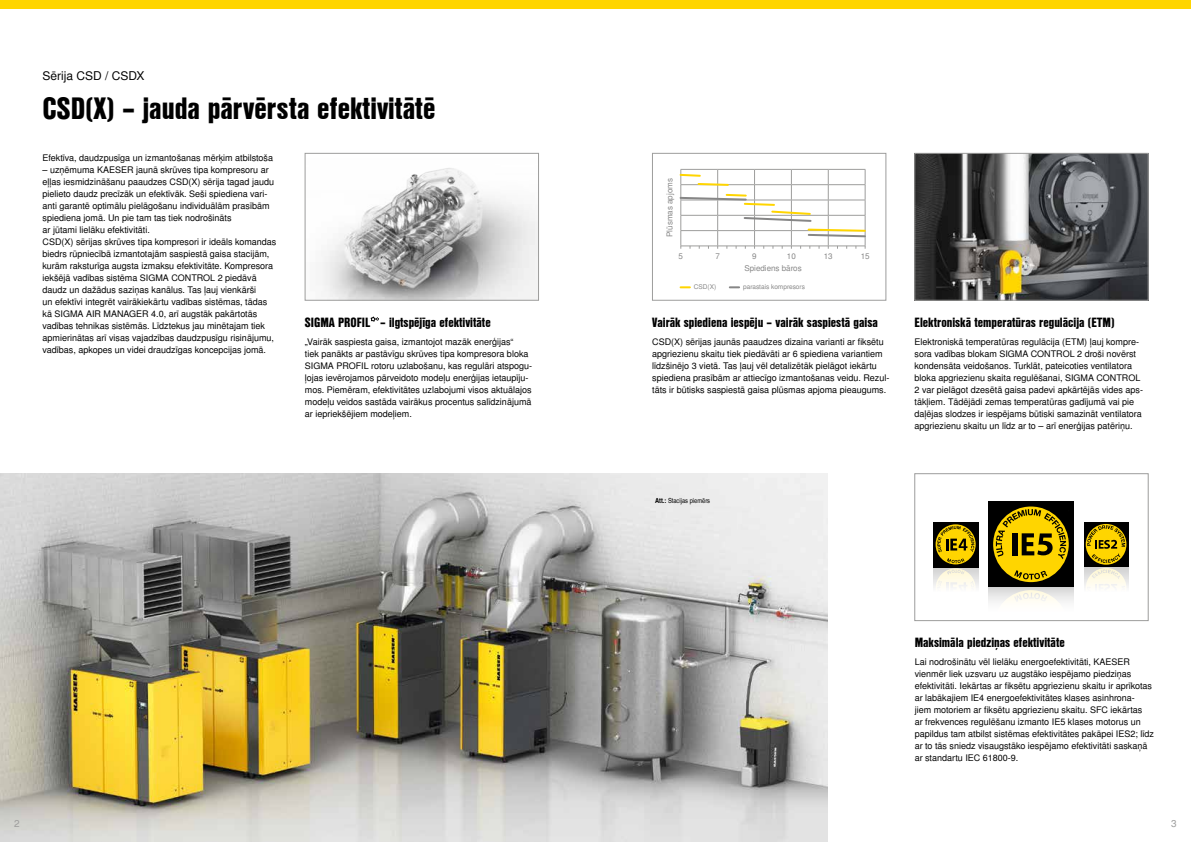
<style>
.page{position:relative;width:1191px;height:842px;background:#fff}
.page>*{position:absolute;margin:0;border:0;box-sizing:border-box;transform-origin:0 0}
.t1{font:30px "Nimbus San L Bla Con";color:#000}
.t2{font:13px "Nimbus San L Bla Con";color:#000}
.t3{font:12px "Nimbus San L";color:#000}
.t4{font:10px "Nimbus San L";color:#9d9d9c}
.t5{font:9px/12px "Nimbus San L";color:#000}
.t6{font:8px "Nimbus San L";color:#868686}
.t7{font:7px "Nimbus San L Reg Con";color:#000}
.t8{font:6.5px "Nimbus San L";color:#868686}
.s1{font-family:"Nimbus San L Bol Con"}
</style>
<div class="page">
<div style="left:0;top:0;width:1191px;height:9px;background:#ffd500"></div>
<img style="left:0;top:473px;width:827px;height:369px">
<div style="left:914px;top:473px;width:234px;height:148px;background:#fff;border:1px solid #9d9d9c"></div>
<div style="left:933px;top:522px;width:45px;height:45px;background:#000"></div>
<div style="left:935px;top:524px;width:40px;height:40px;background:#ffd500;border-radius:50%"></div>
<svg style="left:946px;top:558px;width:18px;height:5px"></svg>
<svg style="left:937px;top:526px;width:37px;height:26px"></svg>
<div style="left:988px;top:502px;width:85px;height:85px;background:#000"></div>
<div style="left:993px;top:506px;width:75px;height:76px;background:#ffd500;border-radius:50%"></div>
<svg style="left:1014px;top:570px;width:33px;height:10px"></svg>
<svg style="left:995px;top:509px;width:74px;height:50px"></svg>
<div style="left:1083px;top:522px;width:45px;height:45px;background:#000"></div>
<svg style="left:1085px;top:524px;width:41px;height:41px"></svg>
<svg style="left:1087px;top:525px;width:38px;height:38px"></svg>
<svg style="left:988px;top:587px;width:85px;height:35px"></svg>
<svg style="left:993px;top:590px;width:75px;height:32px"></svg>
<div style="left:933px;top:566px;width:45px;height:45px;background:linear-gradient(to bottom,#d8d8d7,#fff)"></div>
<svg style="left:935px;top:568px;width:40px;height:40px"></svg>
<svg style="left:946px;top:569px;width:18px;height:6px"></svg>
<svg style="left:937px;top:581px;width:37px;height:26px"></svg>
<svg style="left:1083px;top:566px;width:45px;height:21px"></svg>
<svg style="left:1085px;top:568px;width:41px;height:41px"></svg>
<svg style="left:1087px;top:569px;width:38px;height:38px"></svg>
<img style="left:322px;top:168px;width:215px;height:130px">
<div style="left:305px;top:153px;width:234px;height:147px;border:1px solid #9d9d9c"></div>
<img style="left:916px;top:155px;width:230px;height:143px">
<div style="left:914px;top:153px;width:234px;height:147px;border:1px solid #9d9d9c"></div>
<div style="left:652px;top:153px;width:234px;height:147px;background:#fff;border:1px solid #9d9d9c"></div>
<hr style="left:680px;top:169px;width:37px;height:1px;background:#9d9d9c">
<hr style="left:717px;top:169px;width:37px;height:1px;background:#9d9d9c">
<hr style="left:754px;top:169px;width:37px;height:1px;background:#9d9d9c">
<hr style="left:791px;top:169px;width:37px;height:1px;background:#9d9d9c">
<hr style="left:828px;top:169px;width:37px;height:1px;background:#9d9d9c">
<svg style="left:679px;top:170px;width:187px;height:79px"></svg>
<svg style="left:680px;top:286px;width:10px;height:2px"></svg>
<svg style="left:730px;top:286px;width:9px;height:2px"></svg>
<svg style="left:370px;top:316px;width:9px;height:6px"></svg>
<h3 class="t3" style="left:43px;top:69px;width:104px">Sērija CSD / CSDX</h3>
<h1 class="t1" style="left:43px;top:85px;width:394px">CSD(X) – jauda pārvērsta efektivitātē</h1>
<p class="t5" style="left:43px;top:152px;width:232px">Efektīva, daudzpusīga un izmantošanas mērķim atbilstoša</p>
<p class="t5" style="left:43px;top:164px;width:235px">– uzņēmuma KAESER jaunā skrūves tipa kompresoru ar eļļas iesmidzināšanu paaudzes CSD(X) sērija tagad jaudu pielieto daudz precīzāk un efektīvāk. Seši spiediena vari&shy;anti garantē optimālu pielāgošanu individuālām prasībām spiediena jomā. Un pie tam tas tiek nodrošināts<br>ar jūtami lielāku efektivitāti.<br>CSD(X) sērijas skrūves tipa kompresori ir ideāls komandas biedrs rūpniecībā izmantotajām saspiestā gaisa stacijām, kurām raksturīga augsta izmaksu efektivitāte. Kompresora iekšējā vadības sistēma SIGMA CONTROL 2 piedāvā daudz un dažādus saziņas kanālus. Tas ļauj vienkārši<br>un efektīvi integrēt vairākiekārtu vadības sistēmas, tādas kā SIGMA AIR MANAGER 4.0, arī augstāk pakārtotās vadības tehnikas sistēmās. Līdztekus jau minētajam tiek apmierinātas arī visas vajadzības daudzpusīgu risinājumu, vadības, apkopes un videi draudzīgas koncepcijas jomā.</p>
<h2 class="t2" style="left:305px;top:312px;width:187px">SIGMA PROFIL – ilgtspējīga efektivitāte</h2>
<p class="t5" style="left:305px;top:336px;width:229px">„Vairāk saspiesta gaisa, izmantojot mazāk enerģijas“<br>tiek panākts ar pastāvīgu skrūves tipa kompresora bloka SIGMA PROFIL rotoru uzlabošanu, kas regulāri atspogu&shy;ļojas ievērojamos pārveidoto modeļu enerģijas ietaupīju&shy;mos. Piemēram, efektivitātes uzlabojumi visos aktuālajos modeļu veidos sastāda vairākus procentus salīdzinājumā ar iepriekšējiem modeļiem.</p>
<p class="t6" style="left:665px;top:237px;width:60px;rotate:-90deg">Plūsmas apjoms</p>
<p class="t6" style="left:678px;top:251px;width:6px">5</p>
<p class="t6" style="left:715px;top:251px;width:6px">7</p>
<p class="t6" style="left:752px;top:251px;width:6px">9</p>
<p class="t6" style="left:787px;top:251px;width:10px">10</p>
<p class="t6" style="left:824px;top:251px;width:10px">13</p>
<p class="t6" style="left:860px;top:251px;width:10px">15</p>
<p class="t8" style="left:694px;top:283px;width:24px">CSD(X)</p>
<p class="t8" style="left:743px;top:283px;width:63px">parastais kompresors</p>
<p class="t6" style="left:744px;top:263px;width:59px">Spiediens bāros</p>
<h2 class="t2" style="left:652px;top:312px;width:227px">Vairāk spiediena iespēju – vairāk saspiestā gaisa</h2>
<p class="t5" style="left:652px;top:336px;width:239px">CSD(X) sērijas jaunās paaudzes dizaina varianti ar fiksētu apgriezienu skaitu tiek piedāvāti ar 6 spiediena variantiem līdzšinējo 3 vietā. Tas ļauj vēl detalizētāk pielāgot iekārtu spiediena prasībām ar attiecīgo izmantošanas veidu. Rezul&shy;tāts ir būtisks saspiestā gaisa plūsmas apjoma pieaugums.</p>
<h2 class="t2" style="left:914px;top:312px;width:202px">Elektroniskā temperatūras regulācija (ETM)</h2>
<p class="t5" style="left:914px;top:336px;width:230px">Elektroniskā temperatūras regulācija (ETM) ļauj kompre&shy;sora vadības blokam SIGMA CONTROL 2 droši novērst kondensāta veidošanos. Turklāt, pateicoties ventilatora bloka apgriezienu skaita regulēšanai, SIGMA CONTROL 2 var pielāgot dzesētā gaisa padevi apkārtējās vides aps&shy;tākļiem. Tādējādi zemas temperatūras gadījumā vai pie daļējas slodzes ir iespējams būtiski samazināt ventilatora apgriezienu skaitu un līdz ar to – arī enerģijas patēriņu.</p>
<p class="t7" style="left:655px;top:496px;width:57px"><span class="s1">Att.:</span> Stacijas piemērs</p>
<h2 class="t2" style="left:914px;top:632px;width:152px">Maksimāla piedziņas efektivitāte</h2>
<p class="t5" style="left:914px;top:656px;width:241px">Lai nodrošinātu vēl lielāku energoefektivitāti, KAESER vienmēr liek uzsvaru uz augstāko iespējamo piedziņas efektivitāti. Iekārtas ar fiksētu apgriezienu skaitu ir aprīkotas ar labākajiem IE4 energoefektivitātes klases asinhrona-<br>jiem motoriem ar fiksētu apgriezienu skaitu. SFC iekārtas<br>ar frekvences regulēšanu izmanto IE5 klases motorus un papildus tam atbilst sistēmas efektivitātes pakāpei IES2; līdz ar to tās sniedz visaugstāko iespējamo efektivitāti saskaņā ar standartu IEC 61800-9.</p>
<p class="t4" style="left:14px;top:817px;width:7px">2</p>
<p class="t4" style="left:1171px;top:817px;width:7px">3</p>
</div>
